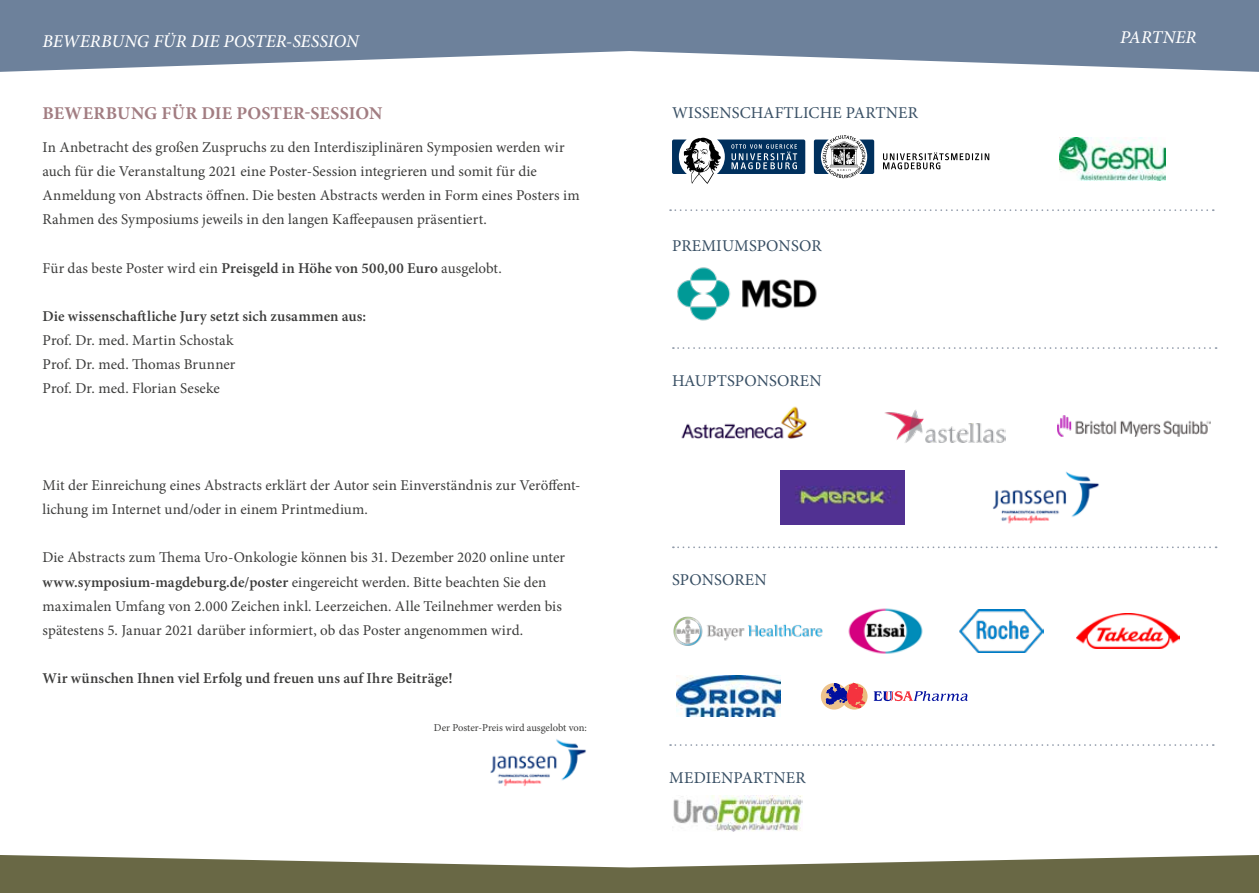
<style>
.page{position:relative;width:1259px;height:893px;background:#fff}
.page>*{position:absolute;margin:0;border:0;box-sizing:border-box;transform-origin:0 0}
.t1{font:italic 500 18px "Minion Pro";letter-spacing:-.005em;color:#fff}
.t2{font:700 18px "Minion Pro";letter-spacing:.01em;color:#a27d82}
.t3{font:16.5px "Minion Pro";letter-spacing:.01em;color:#384f64}
.t4{font:15px/24.2px "Minion Pro";color:#3c3c3b}
.t5{font:600 15px "Minion Pro";letter-spacing:.01em;color:#3c3c3b}
.t6{font:10.5px "Minion Pro";letter-spacing:-.005em;color:#3c3c3b}
.s1{font-weight:600}
</style>
<div class="page">
<svg style="left:0;top:0;width:1259px;height:72px;background:#8293a9"></svg>
<svg style="left:0;top:855px;width:1259px;height:38px;fill:#696845"></svg>
<img style="left:993px;top:471px;width:106px;height:53px">
<img style="left:677px;top:267px;width:140px;height:54px">
<img style="left:681px;top:406px;width:126px;height:33px">
<img style="left:884px;top:410px;width:121px;height:33px">
<svg style="left:673px;top:546px;width:543px;height:2px"></svg>
<svg style="left:673px;top:347px;width:543px;height:2px"></svg>
<img style="left:780px;top:471px;width:124px;height:53px">
<img style="left:848px;top:608px;width:75px;height:46px">
<img style="left:1076px;top:614px;width:103px;height:34px">
<img style="left:959px;top:609px;width:84px;height:44px">
<img style="left:673px;top:616px;width:150px;height:30px">
<svg style="left:672px;top:138px;width:133px;height:46px"></svg>
<svg style="left:814px;top:135px;width:60px;height:43px"></svg>
<svg style="left:883px;top:152px;width:106px;height:17px"></svg>
<svg style="left:670px;top:209px;width:543px;height:2px"></svg>
<img style="left:1059px;top:137px;width:106px;height:43px">
<img style="left:673px;top:796px;width:130px;height:35px">
<svg style="left:670px;top:744px;width:543px;height:2px"></svg>
<img style="left:676px;top:676px;width:104px;height:41px">
<img style="left:1057px;top:416px;width:153px;height:21px">
<div style="left:841px;top:683px;width:26px;height:27px;background:#ebbb7d;border-radius:50%"></div>
<div style="left:821px;top:683px;width:26px;height:27px;background:#edc38c;border-radius:50%"></div>
<svg style="left:873px;top:691px;width:95px;height:10px"></svg>
<svg style="left:826px;top:684px;width:39px;height:24px"></svg>
<img style="left:490px;top:739px;width:96px;height:47px">
<p class="t1" style="left:43px;top:29px;width:318px">BEWERBUNG FÜR DIE POSTER-SESSION</p>
<p class="t2" style="left:43px;top:101px;width:341px">BEWERBUNG FÜR DIE POSTER-SESSION</p>
<p class="t4" style="left:43px;top:135px;width:539px">In Anbetracht des großen Zuspruchs zu den Interdisziplinären Symposien werden wir auch für die Veranstaltung 2021 eine Poster-Session integrieren und somit für die Anmeldung von Abstracts öffnen. Die besten Abstracts werden in Form eines Posters im Rahmen des Symposiums jeweils in den langen Kaffeepausen präsentiert.</p>
<p class="t4" style="left:43px;top:256px;width:461px">Für das beste Poster wird ein <span class="s1">Preisgeld in Höhe von 500,00 Euro</span> ausgelobt.</p>
<p class="t5" style="left:43px;top:306px;width:325px">Die wissenschaftliche Jury setzt sich zusammen aus:</p>
<p class="t4" style="left:43px;top:328px;width:194px;text-align:justify">Prof. Dr. med. Martin Schostak Prof. Dr. med. Thomas Brunner Prof. Dr. med. Florian Seseke</p>
<p class="t4" style="left:43px;top:473px;width:539px">Mit der Einreichung eines Abstracts erklärt der Autor sein Einverständnis zur Veröffent&shy;lichung im Internet und/oder in einem Printmedium.</p>
<p class="t4" style="left:43px;top:546px;width:524px">Die Abstracts zum Thema Uro-Onkologie können bis 31. Dezember 2020 online unter <span class="s1">www.symposium-magdeburg.de/poster</span> eingereicht werden. Bitte beachten Sie den maximalen Umfang von 2.000 Zeichen inkl. Leerzeichen. Alle Teilnehmer werden bis spätestens 5. Januar 2021 darüber informiert, ob das Poster angenommen wird.</p>
<p class="t5" style="left:43px;top:668px;width:412px">Wir wünschen Ihnen viel Erfolg und freuen uns auf Ihre Beiträge!</p>
<p class="t6" style="left:434px;top:721px;width:154px">Der Poster-Preis wird ausgelobt von:</p>
<p class="t3" style="left:672px;top:102px;width:247px">WISSENSCHAFTLICHE PARTNER</p>
<p class="t3" style="left:672px;top:235px;width:151px">PREMIUMSPONSOR</p>
<p class="t3" style="left:672px;top:370px;width:151px">HAUPTSPONSOREN</p>
<p class="t3" style="left:672px;top:568px;width:96px">SPONSOREN</p>
<p class="t3" style="left:669px;top:767px;width:138px">MEDIENPARTNER</p>
<p class="t1" style="left:1120px;top:25px;width:78px">PARTNER</p>
</div>
